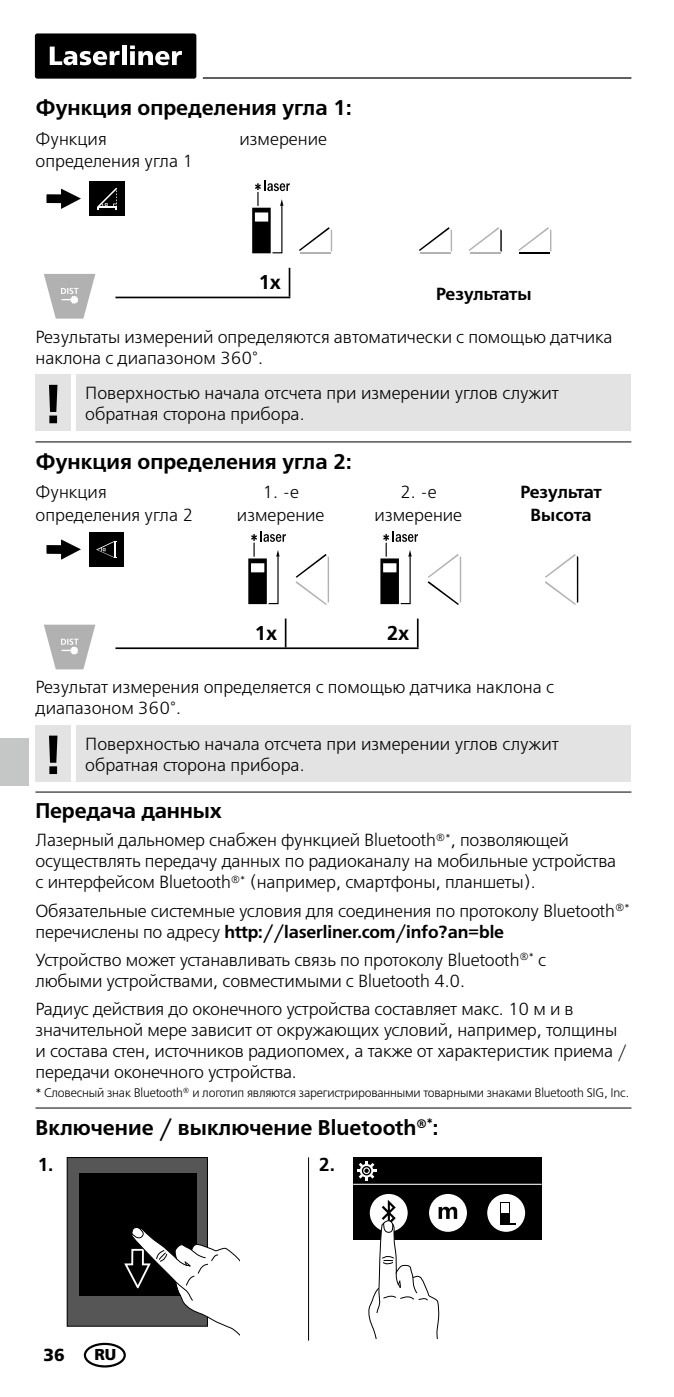
<style>
.page{position:relative;width:674px;height:1397px;background:#fff}
.page>*{position:absolute;margin:0;border:0;box-sizing:border-box;transform-origin:0 0}
.t1{font:700 55px "Frutiger LT Com";color:#000}
.t2{font:600 21.25px "Free Set";color:#000}
.t3{font:700 20px "Frutiger LT Com";color:#000}
.t4{font:700 18.75px "Frutiger LT Com";color:#000}
.t5{font:300 17.5px/21px "Free Set";letter-spacing:-.01em;color:#000}
.t6{font:600 17.5px "Free Set";letter-spacing:-.01em;color:#000}
.t7{font:900 17.5px "Frutiger LT Com";color:#000}
.t8{font:900 15.75px "Frutiger LT Com";color:#000}
.t9{font:300 12.5px "Free Set";letter-spacing:-.015em;color:#000}
.s1{font-weight:600}
</style>
<div class="page">
<div style="left:35px;top:33px;width:161px;height:46px;background:#000;border-radius:2px"></div>
<svg style="left:50px;top:47px;width:70px;height:18px"></svg>
<hr style="left:122px;top:45px;width:4px;height:20px;background:#fff">
<svg style="left:130px;top:45px;width:52px;height:20px"></svg>
<hr style="left:203px;top:77px;width:428px;height:2px;background:#000">
<svg style="left:46px;top:539px;width:35px;height:21px"></svg>
<hr style="left:115px;top:647px;width:303px;height:2px;background:#000">
<hr style="left:284px;top:618px;width:2px;height:29px;background:#000">
<hr style="left:416px;top:618px;width:2px;height:29px;background:#000">
<svg style="left:44px;top:624px;width:51px;height:45px"></svg>
<svg style="left:248px;top:531px;width:38px;height:73px"></svg>
<div style="left:89px;top:532px;width:35px;height:35px;background:#000"></div>
<svg style="left:96px;top:540px;width:21px;height:18px"></svg>
<svg style="left:295px;top:554px;width:34px;height:51px"></svg>
<svg style="left:380px;top:531px;width:38px;height:73px"></svg>
<svg style="left:427px;top:554px;width:34px;height:51px"></svg>
<svg style="left:545px;top:554px;width:33px;height:51px"></svg>
<hr style="left:35px;top:791px;width:596px;height:1px;background:#000">
<hr style="left:35px;top:1107px;width:596px;height:1px;background:#000">
<div style="left:35px;top:725px;width:596px;height:56px;background:#e3e3e3"></div>
<div style="left:71px;top:725px;width:5px;height:56px;background:#fff"></div>
<div style="left:67px;top:1157px;width:140px;height:168px;background:#565656"></div>
<div style="left:67px;top:1157px;width:140px;height:169px;border:1px solid #000"></div>
<div style="left:79px;top:1173px;width:117px;height:122px;background:#000"></div>
<svg style="left:123px;top:1205px;width:117px;height:131px"></svg>
<div style="left:353px;top:1157px;width:188px;height:82px;background:#000"></div>
<svg style="left:369px;top:1193px;width:38px;height:38px"></svg>
<div style="left:429px;top:1193px;width:37px;height:38px;background:#fff;border-radius:50%"></div>
<div style="left:487px;top:1193px;width:38px;height:38px;background:#fff;border-radius:50%"></div>
<div style="left:499px;top:1201px;width:10px;height:23px;background:#000"></div>
<div style="left:501px;top:1203px;width:7px;height:9px;background:#fff"></div>
<hr style="left:353px;top:1183px;width:188px;height:1px;background:#fff">
<svg style="left:357px;top:1161px;width:19px;height:19px"></svg>
<svg style="left:368px;top:1199px;width:89px;height:138px"></svg>
<hr style="left:308px;top:1157px;width:1px;height:183px;background:#000">
<div style="left:84px;top:1342px;width:42px;height:25px;border:2px solid #000;border-radius:50%"></div>
<div style="left:0;top:738px;width:28px;height:47px;background:#c5c6c6"></div>
<svg style="left:46px;top:188px;width:35px;height:21px"></svg>
<hr style="left:115px;top:296px;width:175px;height:2px;background:#000">
<svg style="left:44px;top:274px;width:51px;height:44px"></svg>
<hr style="left:288px;top:268px;width:2px;height:28px;background:#000">
<svg style="left:252px;top:181px;width:37px;height:73px"></svg>
<div style="left:89px;top:181px;width:35px;height:35px;background:#000"></div>
<svg style="left:97px;top:188px;width:20px;height:21px"></svg>
<svg style="left:299px;top:227px;width:33px;height:25px"></svg>
<hr style="left:300px;top:252px;width:31px;height:1px;background:#b1b2b3">
<svg style="left:419px;top:227px;width:33px;height:25px"></svg>
<hr style="left:420px;top:252px;width:31px;height:1px;background:#b1b2b3">
<svg style="left:469px;top:227px;width:32px;height:25px"></svg>
<hr style="left:469px;top:252px;width:31px;height:1px;background:#b1b2b3">
<svg style="left:518px;top:227px;width:33px;height:25px"></svg>
<hr style="left:519px;top:252px;width:31px;height:1px;background:#000">
<div style="left:35px;top:374px;width:596px;height:57px;background:#e3e3e3"></div>
<div style="left:71px;top:374px;width:5px;height:57px;background:#fff"></div>
<hr style="left:35px;top:441px;width:596px;height:1px;background:#000">
<p class="t2" style="left:35px;top:95px;width:317px">Функция определения угла 1:</p>
<p class="t5" style="left:35px;top:129px;width:73px">Функция</p>
<p class="t5" style="left:239px;top:129px;width:89px">измерение</p>
<p class="t5" style="left:35px;top:151px;width:159px">определения угла 1</p>
<p class="t3" style="left:258px;top:270px;width:24px">1x</p>
<p class="t6" style="left:436px;top:283px;width:97px">Результаты</p>
<p class="t5" style="left:35px;top:326px;width:578px">Результаты измерений определяются автоматически с помощью датчика наклона с диапазоном 360°.</p>
<p class="t5" style="left:85px;top:382px;width:475px">Поверхностью начала отсчета при измерении углов служит</p>
<h1 class="t1" style="left:42px;top:372px;width:23px">!</h1>
<p class="t5" style="left:85px;top:403px;width:221px">обратная сторона прибора.</p>
<p class="t2" style="left:35px;top:448px;width:317px">Функция определения угла 2:</p>
<p class="t5" style="left:35px;top:482px;width:73px">Функция</p>
<p class="t5" style="left:262px;top:482px;width:38px">1. -е</p>
<p class="t5" style="left:400px;top:482px;width:38px">2. -е</p>
<p class="t6" style="left:520px;top:482px;width:83px">Результат</p>
<p class="t5" style="left:35px;top:504px;width:159px">определения угла 2</p>
<p class="t5" style="left:237px;top:504px;width:89px">измерение</p>
<p class="t5" style="left:374px;top:504px;width:89px">измерение</p>
<p class="t6" style="left:530px;top:504px;width:62px">Высота</p>
<p class="t3" style="left:255px;top:621px;width:24px">1x</p>
<p class="t3" style="left:387px;top:621px;width:24px">2x</p>
<p class="t5" style="left:35px;top:677px;width:520px">Результат измерения определяется с помощью датчика наклона с диапазоном 360°.</p>
<p class="t5" style="left:85px;top:733px;width:475px">Поверхностью начала отсчета при измерении углов служит</p>
<h1 class="t1" style="left:42px;top:722px;width:23px">!</h1>
<p class="t5" style="left:85px;top:754px;width:221px">обратная сторона прибора.</p>
<p class="t2" style="left:35px;top:798px;width:188px">Передача данных</p>
<p class="t5" style="left:35px;top:830px;width:581px">Лазерный дальномер снабжен функцией Bluetooth<sup>®*</sup>, позволяющей осуществлять передачу данных по радиоканалу на мобильные устройства с интерфейсом Bluetooth<sup>®*</sup> (например, смартфоны, планшеты).</p>
<p class="t5" style="left:35px;top:900px;width:595px">Обязательные системные условия для соединения по протоколу Bluetooth<sup>®* </sup>перечислены по адресу <span class="s1">http://laserliner.com/info?an=ble</span></p>
<p class="t5" style="left:35px;top:949px;width:512px">Устройство может устанавливать связь по протоколу Bluetooth<sup>®*</sup> с любыми устройствами, совместимыми с Bluetooth 4.0.</p>
<p class="t5" style="left:35px;top:998px;width:592px">Радиус действия до оконечного устройства составляет макс. 10 м и в значительной мере зависит от окружающих условий, например, толщины и состава стен, источников радиопомех, а также от характеристик приема / передачи оконечного устройства.</p>
<p class="t9" style="left:35px;top:1085px;width:594px">* Словесный знак Bluetooth<sup>®</sup> и логотип являются зарегистрированными товарными знаками Bluetooth SIG, Inc.</p>
<p class="t2" style="left:35px;top:1114px;width:404px">Включение / выключение Bluetooth<sup>®*</sup>:</p>
<p class="t4" style="left:38px;top:1153px;width:17px">1.</p>
<p class="t4" style="left:319px;top:1153px;width:17px">2.</p>
<p class="t7" style="left:44px;top:1343px;width:23px">36</p>
<p class="t8" style="left:94px;top:1344px;width:23px">RU</p>
</div>
